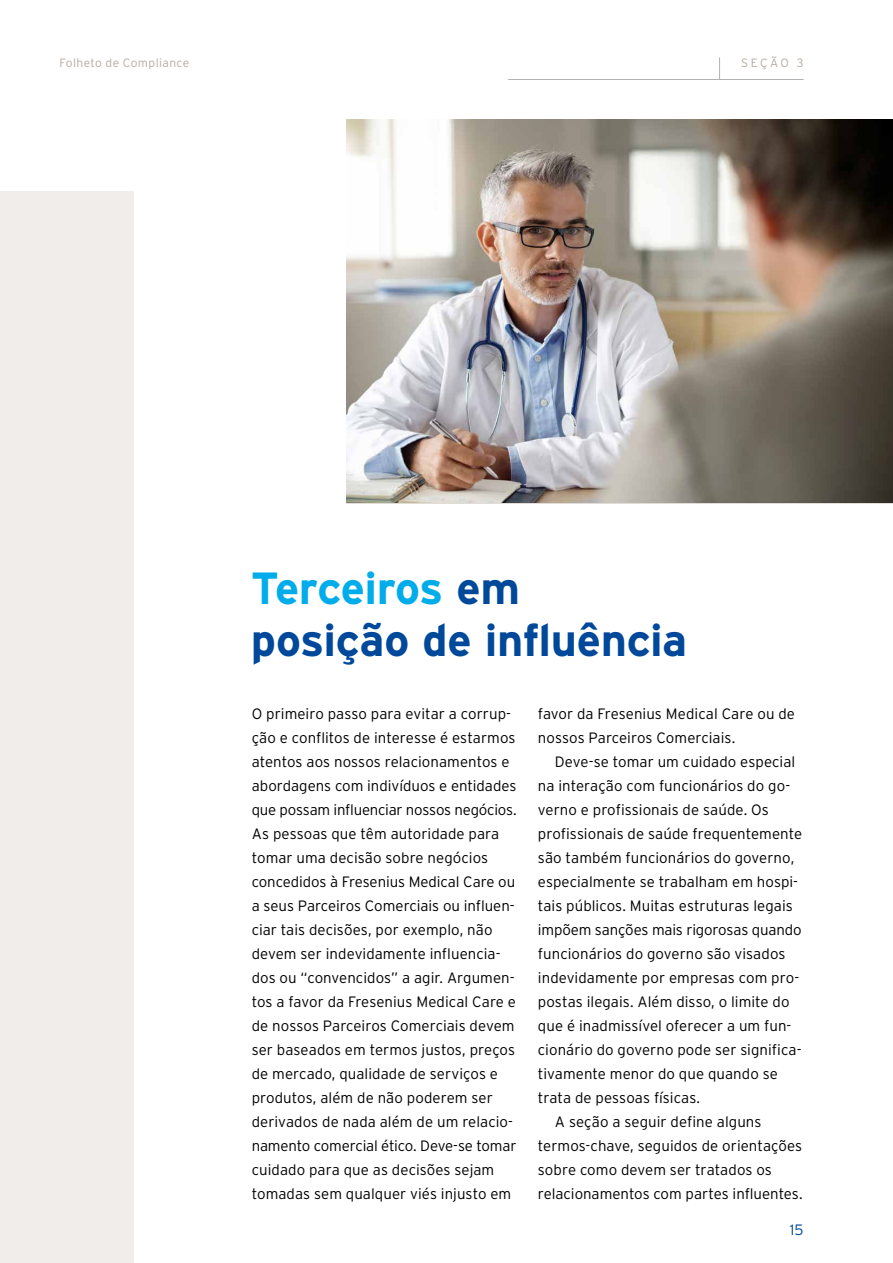
<style>
.page{position:relative;width:893px;height:1263px;background:#fff}
.page>*{position:absolute;margin:0;border:0;box-sizing:border-box;transform-origin:0 0}
.t1{font:700 45px/52.5px "Interstate";letter-spacing:-.01em;color:#00489a}
.t2{font:300 15px/24px "Interstate";color:#000}
.t3{font:300 15px "Interstate";color:#00489a}
.t4{font:300 12px "Interstate";letter-spacing:.035em;color:#b5aba1}
.s1{color:#00ace9}
</style>
<div class="page">
<div style="left:0;top:191px;width:134px;height:1072px;background:#f0edeb"></div>
<img style="left:346px;top:119px;width:547px;height:383px">
<hr style="left:508px;top:79px;width:296px;height:1px;background:#b3b2b2">
<svg style="left:719px;top:57px;width:1px;height:22px"></svg>
<p class="t4" style="left:60px;top:56px;width:131px">Folheto de Compliance</p>
<p class="t4" style="left:741px;top:56px;width:64px">SEÇÃO 3</p>
<h1 class="t1" style="left:251px;top:561px;width:438px"><span class="s1">Terceiros</span> em posição de influência</h1>
<p class="t2" style="left:252px;top:702px;width:266px">O primeiro passo para evitar a corrup&shy;ção e conflitos de interesse é estarmos atentos aos nossos relacionamentos e abordagens com indivíduos e entidades que possam influenciar nossos negócios.<br>As pessoas que têm autoridade para tomar uma decisão sobre negócios concedidos à Fresenius Medical Care ou a seus Parceiros Comerciais ou influen&shy;ciar tais decisões, por exemplo, não devem ser indevidamente influencia&shy;dos ou “convencidos” a agir. Argumen&shy;tos a favor da Fresenius Medical Care e de nossos Parceiros Comerciais devem ser baseados em termos justos, preços de mercado, qualidade de serviços e produtos, além de não poderem ser derivados de nada além de um relacio&shy;namento comercial ético. Deve-se tomar cuidado para que as decisões sejam tomadas sem qualquer viés injusto em</p>
<p class="t2" style="left:538px;top:702px;width:259px">favor da Fresenius Medical Care ou de nossos Parceiros Comerciais.</p>
<p class="t2" style="left:555px;top:750px;width:242px">Deve-se tomar um cuidado especial</p>
<p class="t2" style="left:538px;top:774px;width:254px">na interação com funcionários do go-</p>
<p class="t2" style="left:538px;top:798px;width:232px">verno e profissionais de saúde. Os</p>
<p class="t2" style="left:538px;top:822px;width:266px">profissionais de saúde frequentemente</p>
<p class="t2" style="left:538px;top:846px;width:258px">são também funcionários do governo,</p>
<p class="t2" style="left:538px;top:870px;width:262px">especialmente se trabalham em hospi-</p>
<p class="t2" style="left:538px;top:894px;width:256px">tais públicos. Muitas estruturas legais</p>
<p class="t2" style="left:538px;top:918px;width:265px">impõem sanções mais rigorosas quando</p>
<p class="t2" style="left:538px;top:942px;width:249px">funcionários do governo são visados</p>
<p class="t2" style="left:538px;top:966px;width:263px">indevidamente por empresas com pro-</p>
<p class="t2" style="left:538px;top:990px;width:253px">postas ilegais. Além disso, o limite do</p>
<p class="t2" style="left:538px;top:1014px;width:255px">que é inadmissível oferecer a um fun-</p>
<p class="t2" style="left:538px;top:1038px;width:265px">cionário do governo pode ser significa-</p>
<p class="t2" style="left:538px;top:1062px;width:242px">tivamente menor do que quando se</p>
<p class="t2" style="left:538px;top:1086px;width:164px">trata de pessoas físicas.</p>
<p class="t2" style="left:555px;top:1110px;width:208px">A seção a seguir define alguns</p>
<p class="t2" style="left:538px;top:1134px;width:266px">termos-chave, seguidos de orientações</p>
<p class="t2" style="left:538px;top:1158px;width:236px">sobre como devem ser tratados os</p>
<p class="t2" style="left:538px;top:1182px;width:266px">relacionamentos com partes influentes.</p>
<p class="t3" style="left:790px;top:1222px;width:15px">15</p>
</div>
